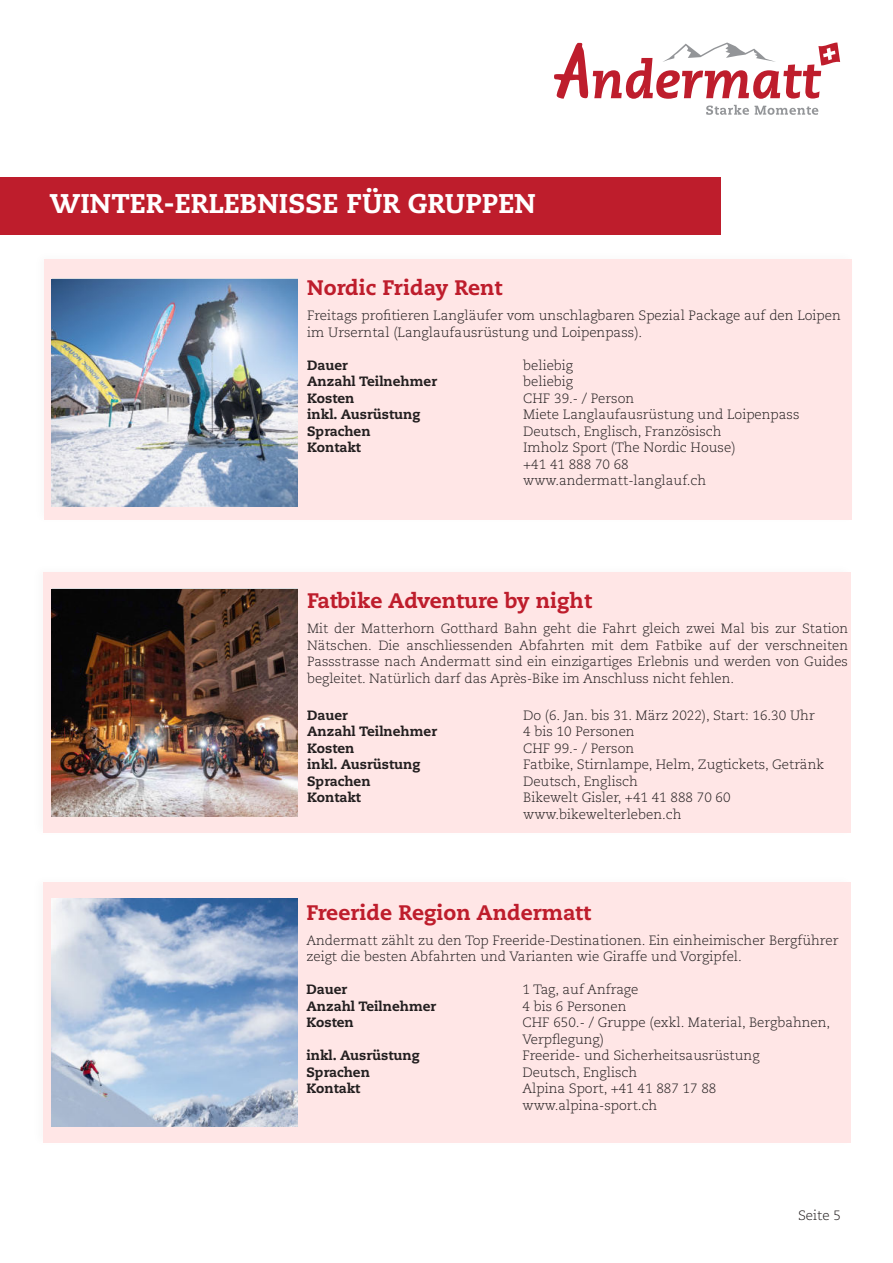
<style>
.page{position:relative;width:893px;height:1263px;background:#fff}
.page>*{position:absolute;margin:0;border:0;box-sizing:border-box;transform-origin:0 0}
.t1{font:800 27px "Caecilia LT Std";color:#fff}
.t2{font:800 21px "Caecilia LT Std";color:#be1d2c}
.t3{font:300 13.5px/16.5px "Caecilia LT Std";color:#231f20}
.t4{font:800 13.5px "Caecilia LT Std";color:#231f20}
.t5{font:300 13.35px/16.5px "Caecilia LT Std";color:#231f20;text-align:justify}
</style>
<div class="page">
<svg style="left:818px;top:43px;width:22px;height:23px"></svg>
<svg style="left:706px;top:105px;width:112px;height:10px"></svg>
<svg style="left:554px;top:43px;width:281px;height:56px"></svg>
<div style="left:30px;top:562px;width:824px;height:277px;background:#231f20;opacity:.27"></div>
<div style="left:43px;top:572px;width:807px;height:260px;background:#ffe6e6"></div>
<div style="left:1px;top:177px;width:720px;height:58px;background:#be1d2c"></div>
<div style="left:43px;top:882px;width:807px;height:261px;background:#ffe6e6"></div>
<img style="left:52px;top:898px;width:246px;height:229px">
<div style="left:44px;top:259px;width:808px;height:260px;background:#ffe6e6"></div>
<img style="left:52px;top:279px;width:246px;height:227px">
<img style="left:52px;top:589px;width:246px;height:227px">
<h1 class="t1" style="left:50px;top:188px;width:487px">WINTER-ERLEBNISSE FÜR GRUPPEN</h1>
<h1 class="t1" style="left:51px;top:192px;width:486px">SOMMERERLEBNISSE FÜR GRUPPEN</h1>
<h2 class="t2" style="left:307px;top:276px;width:197px">Nordic Friday Rent</h2>
<p class="t3" style="left:307px;top:308px;width:535px">Freitags profitieren Langläufer vom unschlagbaren Spezial Package auf den Loipen im Urserntal (Langlaufausrüstung und Loipenpass).</p>
<p class="t4" style="left:307px;top:357px;width:42px">Dauer</p>
<p class="t3" style="left:523px;top:358px;width:52px">beliebig</p>
<p class="t4" style="left:307px;top:374px;width:131px">Anzahl Teilnehmer</p>
<p class="t3" style="left:523px;top:374px;width:52px">beliebig</p>
<p class="t4" style="left:307px;top:390px;width:49px">Kosten</p>
<p class="t3" style="left:523px;top:391px;width:113px">CHF 39.- / Person</p>
<p class="t4" style="left:307px;top:407px;width:115px">inkl. Ausrüstung</p>
<p class="t3" style="left:523px;top:407px;width:278px">Miete Langlaufausrüstung und Loipenpass</p>
<p class="t4" style="left:307px;top:423px;width:65px">Sprachen</p>
<p class="t3" style="left:523px;top:424px;width:200px">Deutsch, Englisch, Französisch</p>
<p class="t4" style="left:307px;top:440px;width:55px">Kontakt</p>
<p class="t3" style="left:523px;top:440px;width:214px">Imholz Sport (The Nordic House) +41 41 888 70 68 www.andermatt-langlauf.ch</p>
<h2 class="t2" style="left:307px;top:589px;width:286px">Fatbike Adventure by night</h2>
<p class="t5" style="left:307px;top:621px;width:542px">Mit der Matterhorn Gotthard Bahn geht die Fahrt gleich zwei Mal bis zur Station Nätschen. Die anschliessenden Abfahrten mit dem Fatbike auf der verschneiten Passstrasse nach Andermatt sind ein einzigartiges Erlebnis und werden von Guides begleitet. Natürlich darf das Après-Bike im Anschluss nicht fehlen.</p>
<p class="t4" style="left:307px;top:707px;width:42px">Dauer</p>
<p class="t3" style="left:523px;top:708px;width:293px">Do (6. Jan. bis 31. März 2022), Start: 16.30 Uhr</p>
<p class="t4" style="left:307px;top:724px;width:131px">Anzahl Teilnehmer</p>
<p class="t3" style="left:523px;top:725px;width:113px">4 bis 10 Personen</p>
<p class="t4" style="left:307px;top:740px;width:49px">Kosten</p>
<p class="t3" style="left:523px;top:741px;width:113px">CHF 99.- / Person</p>
<p class="t4" style="left:307px;top:757px;width:115px">inkl. Ausrüstung</p>
<p class="t3" style="left:523px;top:758px;width:303px">Fatbike, Stirnlampe, Helm, Zugtickets, Getränk</p>
<p class="t4" style="left:307px;top:773px;width:65px">Sprachen</p>
<p class="t3" style="left:523px;top:774px;width:116px">Deutsch, Englisch</p>
<p class="t4" style="left:307px;top:790px;width:55px">Kontakt</p>
<p class="t3" style="left:523px;top:791px;width:209px">Bikewelt Gisler, +41 41 888 70 60 www.bikewelterleben.ch</p>
<h2 class="t2" style="left:306px;top:900px;width:286px">Freeride Region Andermatt</h2>
<p class="t3" style="left:306px;top:933px;width:534px">Andermatt zählt zu den Top Freeride-Destinationen. Ein einheimischer Bergführer zeigt die besten Abfahrten und Varianten wie Giraffe und Vorgipfel.</p>
<p class="t4" style="left:306px;top:981px;width:42px">Dauer</p>
<p class="t3" style="left:522px;top:982px;width:118px">1 Tag, auf Anfrage</p>
<p class="t4" style="left:306px;top:998px;width:131px">Anzahl Teilnehmer</p>
<p class="t3" style="left:522px;top:999px;width:106px">4 bis 6 Personen</p>
<p class="t4" style="left:306px;top:1014px;width:49px">Kosten</p>
<p class="t3" style="left:522px;top:1015px;width:309px">CHF 650.- / Gruppe (exkl. Material, Bergbahnen,<br>Verpflegung)</p>
<p class="t4" style="left:306px;top:1047px;width:115px">inkl. Ausrüstung</p>
<p class="t3" style="left:522px;top:1048px;width:239px">Freeride- und Sicherheitsausrüstung</p>
<p class="t4" style="left:306px;top:1064px;width:65px">Sprachen</p>
<p class="t3" style="left:522px;top:1065px;width:116px">Deutsch, Englisch</p>
<p class="t4" style="left:306px;top:1080px;width:55px">Kontakt</p>
<p class="t3" style="left:522px;top:1081px;width:195px">Alpina Sport, +41 41 887 17 88 www.alpina-sport.ch</p>
<p class="t3" style="left:798px;top:1208px;width:44px">Seite 5</p>
</div>
